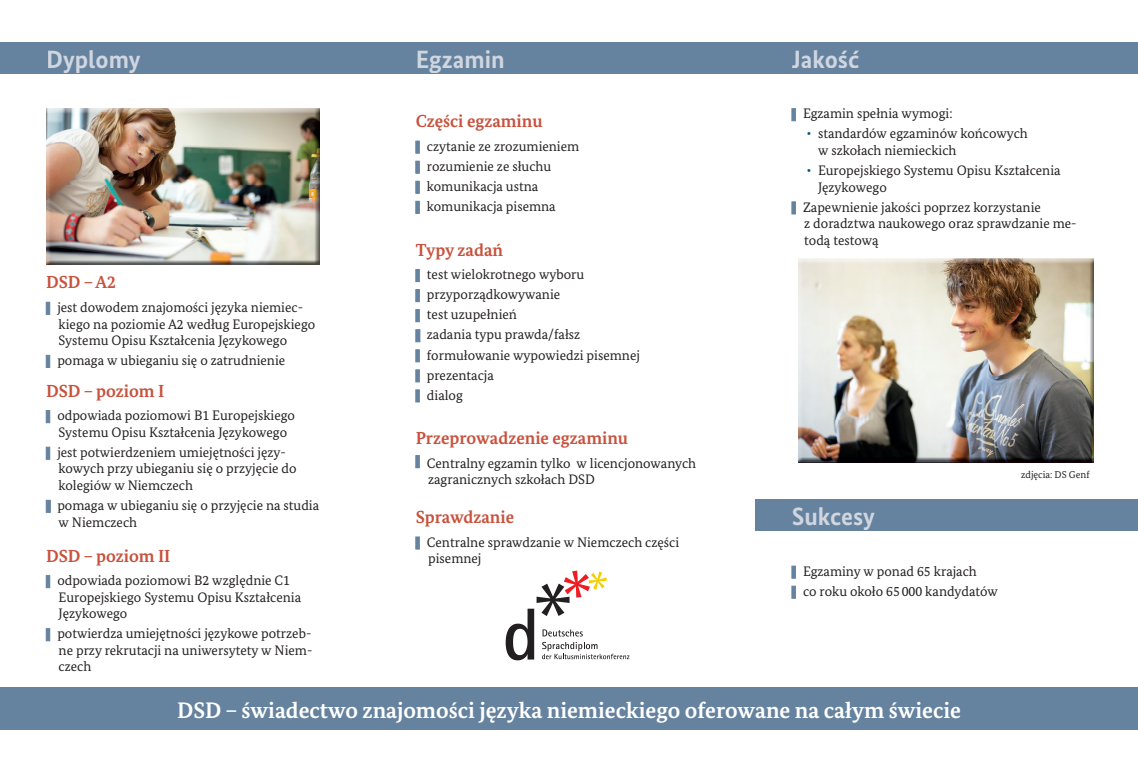
<style>
.page{position:relative;width:1138px;height:766px;background:#fff}
.page>*{position:absolute;margin:0;border:0;box-sizing:border-box;transform-origin:0 0}
.t1{font:700 25px "Bundes Sans";color:#d0d6e0}
.t2{font:700 22.5px "Bundes Serif";color:#fff}
.t3{font:700 17.5px "Bundes Serif";color:#c7523d}
.t4{font:13.75px/16.5px "Bundes Serif";color:#231f20}
.t5{font:10px "Bundes Serif";color:#231f20}
.s1{color:#015477}
</style>
<div class="page">
<div style="left:0;top:42px;width:1137px;height:32px;background:#65829f"></div>
<div style="left:755px;top:499px;width:382px;height:32px;background:#65829f"></div>
<hr style="left:46px;top:302px;width:4px;height:12px;background:#65829f">
<hr style="left:46px;top:355px;width:4px;height:12px;background:#65829f">
<hr style="left:46px;top:410px;width:4px;height:13px;background:#65829f">
<hr style="left:46px;top:447px;width:4px;height:12px;background:#65829f">
<hr style="left:46px;top:500px;width:4px;height:12px;background:#65829f">
<hr style="left:46px;top:575px;width:4px;height:12px;background:#65829f">
<hr style="left:46px;top:628px;width:4px;height:12px;background:#6b87a2">
<svg style="left:415px;top:141px;width:4px;height:12px"></svg>
<svg style="left:415px;top:161px;width:4px;height:12px"></svg>
<svg style="left:415px;top:181px;width:4px;height:12px"></svg>
<svg style="left:415px;top:201px;width:4px;height:12px"></svg>
<svg style="left:415px;top:269px;width:4px;height:13px"></svg>
<svg style="left:415px;top:289px;width:4px;height:13px"></svg>
<svg style="left:415px;top:309px;width:4px;height:13px"></svg>
<svg style="left:415px;top:329px;width:5px;height:13px"></svg>
<svg style="left:415px;top:349px;width:4px;height:13px"></svg>
<svg style="left:415px;top:369px;width:4px;height:13px"></svg>
<svg style="left:415px;top:389px;width:4px;height:13px"></svg>
<svg style="left:415px;top:455px;width:4px;height:12px"></svg>
<svg style="left:415px;top:536px;width:4px;height:13px"></svg>
<svg style="left:791px;top:108px;width:4px;height:13px"></svg>
<svg style="left:791px;top:202px;width:4px;height:12px"></svg>
<svg style="left:791px;top:565px;width:4px;height:13px"></svg>
<svg style="left:791px;top:586px;width:4px;height:12px"></svg>
<div style="left:0;top:687px;width:1137px;height:43px;background:#65829f"></div>
<img style="left:46px;top:109px;width:274px;height:155px">
<img style="left:798px;top:259px;width:295px;height:203px">
<svg style="left:505px;top:570px;width:124px;height:90px"></svg>
<h1 class="t1" style="left:46px;top:44px;width:96px">Dyplomy</h1>
<h1 class="t1" style="left:415px;top:44px;width:91px">Egzamin</h1>
<h1 class="t1" style="left:791px;top:44px;width:69px">Jakość</h1>
<p class="t3" style="left:46px;top:271px;width:71px">DSD – A2</p>
<p class="t4" style="left:57px;top:299px;width:259px">jest dowodem znajomości języka niemiec&shy;kiego na poziomie A2 według Europejskiego<br>Systemu Opisu Kształcenia Językowego</p>
<p class="t4" style="left:57px;top:352px;width:229px">pomaga w ubieganiu się o zatrudnienie</p>
<p class="t3" style="left:46px;top:380px;width:120px">DSD – poziom I</p>
<p class="t4" style="left:57px;top:407px;width:239px">odpowiada poziomowi B1 Europejskiego<br>Systemu Opisu Kształcenia Językowego</p>
<p class="t4" style="left:57px;top:443px;width:241px">jest potwierdzeniem umiejętności języ&shy;kowych przy ubieganiu się o przyjęcie do kolegiów w Niemczech</p>
<p class="t4" style="left:57px;top:496px;width:263px">pomaga w ubieganiu się o przyjęcie na studia w Niemczech</p>
<p class="t3" style="left:46px;top:545px;width:126px">DSD – poziom II</p>
<p class="t4" style="left:57px;top:572px;width:245px">odpowiada poziomowi B2 względnie C1<br>Europejskiego Systemu Opisu Kształcenia<br>Językowego</p>
<p class="t4" style="left:57px;top:625px;width:256px;text-align:justify">potwierdza umiejętności językowe potrzeb&shy;ne przy rekrutacji na uniwersytety w Niem&shy;czech</p>
<p class="t3" style="left:415px;top:110px;width:129px">Części egzaminu</p>
<p class="t4" style="left:427px;top:136px;width:154px;line-height:20px">czytanie ze zrozumieniem rozumienie ze słuchu komunikacja ustna komunikacja pisemna</p>
<p class="t3" style="left:415px;top:239px;width:89px">Typy zadań</p>
<p class="t4" style="left:427px;top:264px;width:214px;line-height:20px">test wielokrotnego wyboru przyporządkowywanie<br>test uzupełnień<br>zadania typu prawda/fałsz formułowanie wypowiedzi pisemnej prezentacja<br>dialog</p>
<p class="t3" style="left:415px;top:427px;width:214px">Przeprowadzenie egzaminu</p>
<p class="t4" style="left:427px;top:454px;width:271px">Centralny egzamin tylko w licencjonowanych zagranicznych szkołach DSD</p>
<p class="t3" style="left:415px;top:506px;width:100px">Sprawdzanie</p>
<p class="t4" style="left:427px;top:533px;width:254px">Centralne sprawdzanie w Niemczech części pisemnej</p>
<p class="t4" style="left:803px;top:105px;width:151px">Egzamin spełnia wymogi:</p>
<p class="t4" style="left:818px;top:125px;width:211px;text-indent:-11px"><span class="s1">•</span> standardów egzaminów końcowych w szkołach niemieckich</p>
<p class="t4" style="left:818px;top:162px;width:244px;text-indent:-11px"><span class="s1">•</span> Europejskiego Systemu Opisu Kształcenia<br>Językowego</p>
<p class="t4" style="left:803px;top:198px;width:275px">Zapewnienie jakości poprzez korzystanie<br>z doradztwa naukowego oraz sprawdzanie me&shy;todą testową</p>
<h1 class="t1" style="left:791px;top:500px;width:85px">Sukcesy</h1>
<p class="t4" style="left:803px;top:561px;width:196px;line-height:20px">Egzaminy w ponad 65 krajach<br>co roku około 65 000 kandydatów</p>
<p class="t5" style="left:1021px;top:468px;width:70px">zdjęcia: DS Genf</p>
<h2 class="t2" style="left:177px;top:696px;width:785px">DSD – świadectwo znajomości języka niemieckiego oferowane na całym świecie</h2>
</div>
